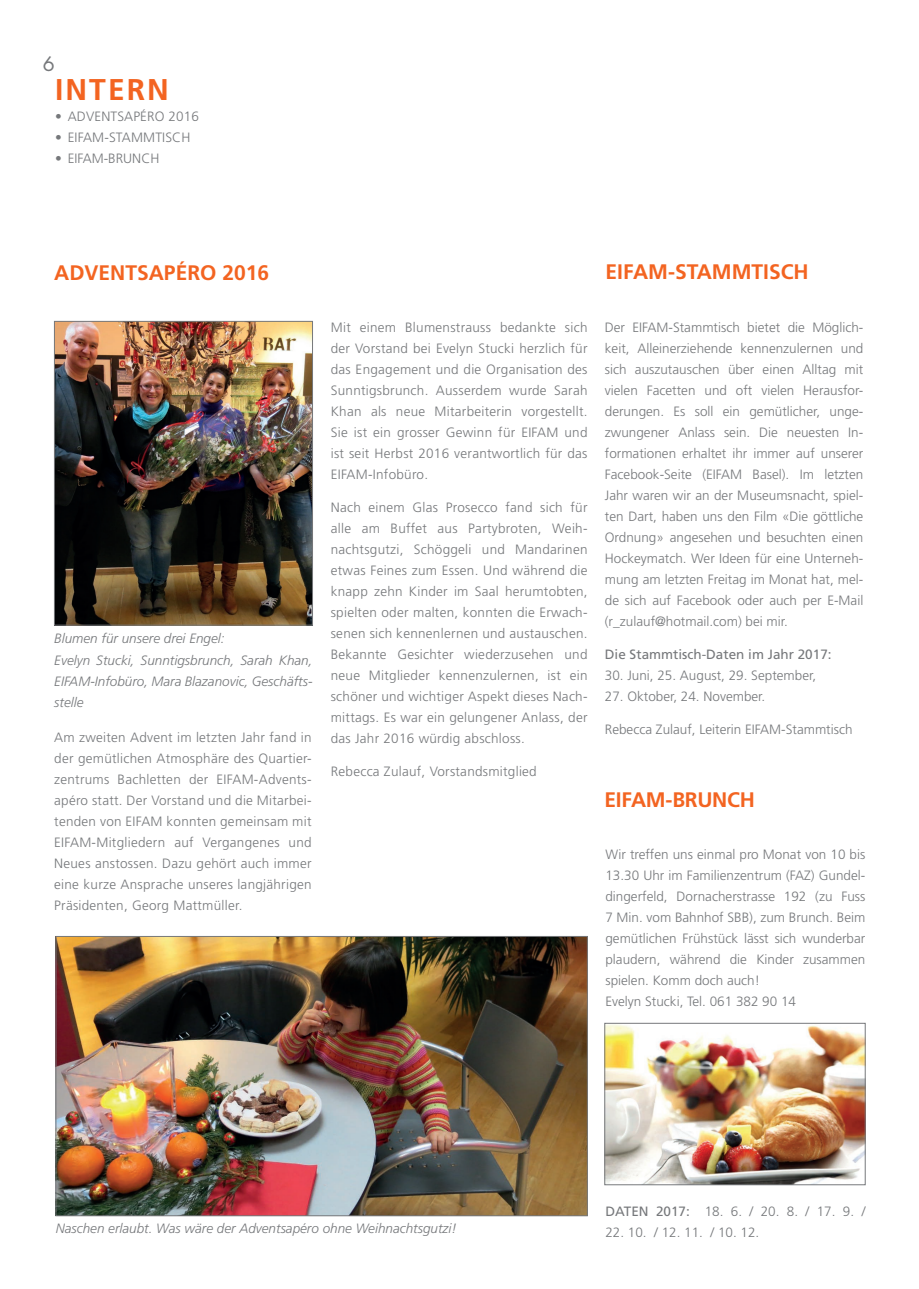
<style>
.page{position:relative;width:919px;height:1289px;background:#fff}
.page>*{position:absolute;margin:0;border:0;box-sizing:border-box;transform-origin:0 0}
.t1{font:700 30px "Frutiger";color:#f36421}
.t2{font:700 21px "Frutiger";color:#f36421}
.t3{font:19.5px "Futura";color:#76787b}
.t4{font:300 13.5px/21px "Frutiger";color:#76787b;text-align:justify}
.t5{font:italic 300 13.5px/21px "Frutiger";color:#76787b}
.t6{font:13.5px "Frutiger";color:#76787b}
.t7{font:300 13.5px "Frutiger";letter-spacing:.02em;color:#76787b}
.s1{font-weight:400}
</style>
<div class="page">
<img style="left:606px;top:1025px;width:257px;height:157px">
<div style="left:604px;top:1023px;width:261px;height:161px;border:1px solid #76787b"></div>
<img style="left:58px;top:938px;width:527px;height:275px">
<div style="left:56px;top:936px;width:531px;height:279px;border:1px solid #76787b"></div>
<img style="left:56px;top:323px;width:255px;height:300px">
<div style="left:54px;top:321px;width:259px;height:304px;border:1px solid #76787b"></div>
<h3 class="t3" style="left:43px;top:50px;width:14px">6</h3>
<h1 class="t1" style="left:55px;top:72px;width:115px">INTERN</h1>
<p class="t4" style="left:55px;top:106px;width:145px">• Adve ntsapéro 2016</p>
<p class="t4" style="left:55px;top:127px;width:137px">• Eifam-Stammtisc h</p>
<p class="t4" style="left:55px;top:148px;width:106px">• Eifam-brunc h</p>
<h2 class="t2" style="left:54px;top:260px;width:15px">ADVE</h2>
<h2 class="t2" style="left:110px;top:260px;width:160px">NTSAPÉRO 2016</h2>
<p class="t5" style="left:54px;top:628px;width:260px">Blumen für unsere drei Engel:<br>Evelyn Stucki, Sunntigsbrunch, Sarah Khan,<br>EIFAM-Infobüro, Mara Blazanovic, Geschäfts&shy;stelle</p>
<p class="t4" style="left:54px;top:727px;width:259px">Am zweiten Advent im letzten Jahr fand in der gemütlichen Atmosphäre des Quartier&shy;zentrums Bachletten der EIFAM</p>
<p class="t4" style="left:54px;top:769px;width:259px;text-indent:200px">-Advents&shy;apéro statt. Der Vorstand und die M itarbei&shy;tenden von EIFAM</p>
<p class="t4" style="left:166px;top:811px;width:146px">konnten gemeinsam mit</p>
<p class="t4" style="left:54px;top:832px;width:259px;text-indent:37px">-M itgliedern auf Vergangenes und Neues anstossen. Dazu gehört auch immer eine kurze Ansprache unseres langjährigen Präsidenten, Georg Mattmüller.</p>
<p class="t4" style="left:54px;top:832px;width:15px">EIFAM</p>
<p class="t4" style="left:331px;top:316px;width:258px">M it einem Blumenstrauss bedankte sich der Vorstand bei Evelyn Stucki herzlich für das Engagement und die Organisation des Sunntigsbrunch. Ausserdem wurde Sarah Khan als neue M itarbeiterin vorgestellt.<br>Sie ist ein grosser Gewinn für EIFAM</p>
<p class="t4" style="left:331px;top:421px;width:258px;text-indent:234px">und ist seit Herbst 2016 verantwortlich für das EIFAM</p>
<p class="t4" style="left:368px;top:463px;width:61px">-Infobüro.</p>
<p class="t4" style="left:331px;top:496px;width:258px">Nach einem Glas Prosecco fand sich für alle am Buffet aus Partybroten, Weih&shy;nachtsgutzi, Schöggeli und Mandarinen etwas Feines zum Essen. U nd während die knapp zehn Kinder im Saal herumtobten, spielten oder malten, konnten die Erwach&shy;senen sich kennenlernen und austauschen.<br>Bekannte Gesichter wiederzusehen und neue M itglieder kennenzulernen, ist ein schöner und wichtiger Aspekt dieses Nach&shy;mittags. Es war ein gelungener Anlass, der das Jahr 2016 würdig abschloss.</p>
<p class="t7" style="left:331px;top:763px;width:207px">Rebecca Zulauf, Vorstandsmitglied</p>
<h2 class="t2" style="left:605px;top:259px;width:205px">EIFAM-STAMMTISCH</h2>
<p class="t4" style="left:605px;top:316px;width:260px;text-indent:64px">-Stammtisch bietet die Möglich&shy;keit, Alleinerziehende kennenzulernen und sich auszutauschen über einen Alltag mit vielen Facetten und oft vielen Herausfor&shy;derungen. Es soll ein gemütlicher, unge&shy;zwungener Anlass sein. Die neuesten In&shy;formationen erhaltet ihr immer auf unserer Facebook-Seite (EIFAM</p>
<p class="t4" style="left:605px;top:316px;width:43px">Der EIFAM</p>
<p class="t4" style="left:605px;top:463px;width:260px;text-indent:148px">Basel). Im letzten Jahr waren wir an der M useumsnacht, spiel&shy;ten Dart, haben uns den Film «Die göttliche Ordnung» angesehen und besuchten einen Hockeymatch. Wer Ideen für eine U nterneh&shy;mung am letzten Freitag im Monat hat, mel&shy;de sich auf Facebook oder auch per E-Mail (r_zulauf@hotmail.com) bei mir.</p>
<p class="t6" style="left:605px;top:646px;width:228px">Die Stammtisch-Daten im Jahr 2017:</p>
<p class="t4" style="left:605px;top:665px;width:213px">30. Juni, 25. August, 29. September,</p>
<p class="t4" style="left:605px;top:686px;width:162px">27. Oktober, 24. November.</p>
<p class="t4" style="left:605px;top:719px;width:155px">Rebecca Zulauf, Leiterin EIFAM</p>
<p class="t4" style="left:781px;top:719px;width:73px">-Stammtisch</p>
<h2 class="t2" style="left:604px;top:787px;width:152px">EIFAM-BRUNCH</h2>
<p class="t4" style="left:605px;top:843px;width:261px;text-align:left">Wir treffen uns einmal pro Monat von 10 bis 13.30 U hr im Familienzentrum (FAZ) Gundel&shy;dingerfeld, Dornacherstrasse 192 (zu Fuss 7 M in. vom Bahnhof SBB), zum Brunch. Beim gemütlichen Frühstück lässt sich wunderbar plaudern, während die Kinder zusammen spielen. Komm doch auch!<br>Evelyn Stucki, Tel. 061 382 90 14</p>
<p class="t5" style="left:56px;top:1217px;width:402px">Naschen erlaubt. Was wäre der Adventsapéro ohne Weihnachtsgutzi!</p>
<p class="t6" style="left:605px;top:1203px;width:19px">Daten</p>
<p class="t4" style="left:656px;top:1201px;width:211px"><span class="s1">2017:</span> 18. 6. / 20. 8. / 17. 9. /</p>
<p class="t4" style="left:605px;top:1222px;width:155px">22. 10. / 12. 11. / 10. 12.</p>
</div>
